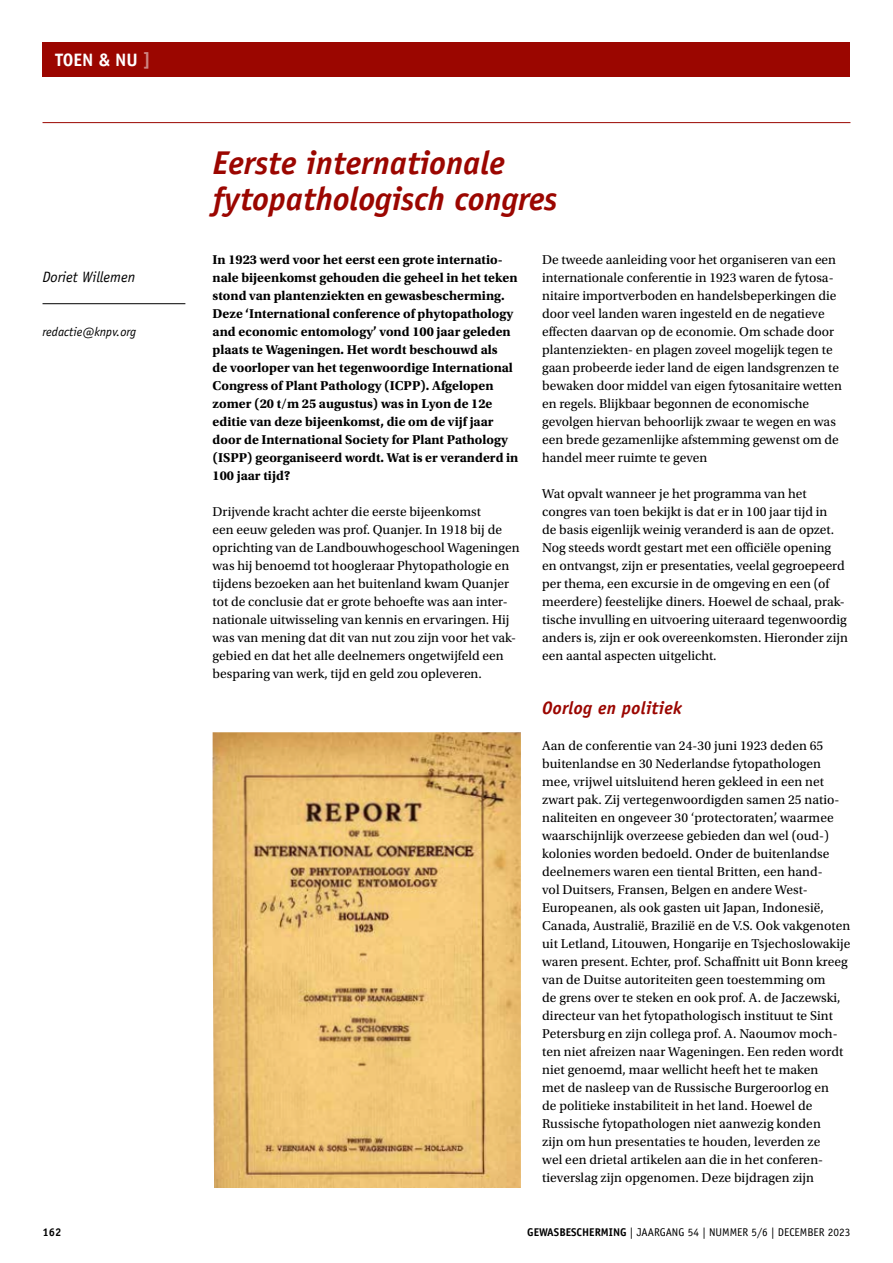
<style>
.page{position:relative;width:893px;height:1263px;background:#fff}
.page>*{position:absolute;margin:0;border:0;box-sizing:border-box;transform-origin:0 0}
.t1{font:italic 700 33px/36px "Officina Sans Std";color:#9b0600}
.t2{font:italic 700 18px "Officina Sans Std";letter-spacing:.015em;color:#9b0600}
.t3{font:700 18px "Officina Sans Std";color:#fff}
.t4{font:italic 15px "Officina Sans Std";color:#000}
.t5{font:13.5px/18px "Utopia Std";color:#000}
.t6{font:700 13.5px/18px "Utopia Std";color:#000}
.t7{font:italic 12.75px "Officina Sans Std";color:#000}
.t8{font:11.25px "Officina Sans Std";color:#000}
.t9{font:700 11.25px "Officina Sans Std";color:#000}
.s1{color:#cd8380}
.s2{font-weight:700}
</style>
<div class="page">
<div style="left:43px;top:43px;width:807px;height:34px;background:#9b0600"></div>
<hr style="left:43px;top:122px;width:807px;height:1px;background:#9b0600">
<hr style="left:43px;top:303px;width:142px;height:1px;background:#000">
<img style="left:213px;top:732px;width:308px;height:456px">
<h2 class="t3" style="left:55px;top:49px;width:97px">TOEN &amp; NU <span class="s1">]</span></h2>
<p class="t4" style="left:43px;top:268px;width:94px">Doriet Willemen</p>
<p class="t7" style="left:43px;top:324px;width:95px">redactie@knpv.org</p>
<h1 class="t1" style="left:213px;top:145px;width:346px">Eerste internationale fytopathologisch congres</h1>
<p class="t6" style="left:213px;top:251px;width:307px">In 1923 werd voor het eerst een grote internatio&shy;nale bijeenkomst gehouden die geheel in het teken stond van plantenziekten en gewasbescherming.<br>Deze ‘International conference of phytopathology and economic entomology’ vond 100 jaar geleden plaats te Wageningen. Het wordt beschouwd als<br>de voorloper van het tegenwoordige International Congress of Plant Pathology (ICPP). Afgelopen zomer (20 t/m 25 augustus) was in Lyon de 12e editie van deze bijeenkomst, die om de vijf jaar door de International Society for Plant Pathology (ISPP) georganiseerd wordt. Wat is er veranderd in 100 jaar tijd?</p>
<p class="t5" style="left:213px;top:503px;width:308px">Drijvende kracht achter die eerste bijeenkomst<br>een eeuw geleden was prof. Quanjer. In 1918 bij de oprichting van de Landbouwhogeschool Wageningen was hij benoemd tot hoogleraar Phytopathologie en tijdens bezoeken aan het buitenland kwam Quanjer tot de conclusie dat er grote behoefte was aan inter&shy;nationale uitwisseling van kennis en ervaringen. Hij was van mening dat dit van nut zou zijn voor het vak&shy;gebied en dat het alle deelnemers ongetwijfeld een besparing van werk, tijd en geld zou opleveren.</p>
<p class="t5" style="left:542px;top:251px;width:301px">De tweede aanleiding voor het organiseren van een internationale conferentie in 1923 waren de fytosa&shy;nitaire importverboden en handelsbeperkingen die door veel landen waren ingesteld en de negatieve effecten daarvan op de economie. Om schade door plantenziekten- en plagen zoveel mogelijk tegen te gaan probeerde ieder land de eigen landsgrenzen te bewaken door middel van eigen fytosanitaire wetten en regels. Blijkbaar begonnen de economische gevolgen hiervan behoorlijk zwaar te wegen en was een brede gezamenlijke afstemming gewenst om de handel meer ruimte te geven</p>
<p class="t5" style="left:542px;top:485px;width:307px">Wat opvalt wanneer je het programma van het congres van toen bekijkt is dat er in 100 jaar tijd in<br>de basis eigenlijk weinig veranderd is aan de opzet.<br>Nog steeds wordt gestart met een officiële opening en ontvangst, zijn er presentaties, veelal gegroepeerd per thema, een excursie in de omgeving en een (of meerdere) feestelijke diners. Hoewel de schaal, prak&shy;tische invulling en uitvoering uiteraard tegenwoordig anders is, zijn er ook overeenkomsten. Hieronder zijn een aantal aspecten uitgelicht.</p>
<h2 class="t2" style="left:542px;top:697px;width:141px">Oorlog en politiek</h2>
<p class="t5" style="left:542px;top:737px;width:310px">Aan de conferentie van 24-30 juni 1923 deden 65 buitenlandse en 30 Nederlandse fytopathologen mee, vrijwel uitsluitend heren gekleed in een net zwart pak. Zij vertegenwoordigden samen 25 natio&shy;naliteiten en ongeveer 30 ‘protectoraten’, waarmee waarschijnlijk overzeese gebieden dan wel (oud-) kolonies worden bedoeld. Onder de buitenlandse deelnemers waren een tiental Britten, een hand-<br>vol Duitsers, Fransen, Belgen en andere West-Europeanen, als ook gasten uit Japan, Indonesië, Canada, Australië, Brazilië en de V.S. Ook vakgenoten uit Letland, Litouwen, Hongarije en Tsjechoslowakije waren present. Echter, prof. Schaffnitt uit Bonn kreeg van de Duitse autoriteiten geen toestemming om<br>de grens over te steken en ook prof. A. de Jaczewski, directeur van het fytopathologisch instituut te Sint Petersburg en zijn collega prof. A. Naoumov moch&shy;ten niet afreizen naar Wageningen. Een reden wordt niet genoemd, maar wellicht heeft het te maken<br>met de nasleep van de Russische Burgeroorlog en<br>de politieke instabiliteit in het land. Hoewel de Russische fytopathologen niet aanwezig konden<br>zijn om hun presentaties te houden, leverden ze<br>wel een drietal artikelen aan die in het conferen&shy;tieverslag zijn opgenomen. Deze bijdragen zijn</p>
<p class="t9" style="left:43px;top:1225px;width:20px">162</p>
<p class="t8" style="left:527px;top:1226px;width:325px"><span class="s2">GEWASBESCHERMING</span> | JAARGANG 54 | NUMMER 5/6 | DECEMBER 2023</p>
</div>
